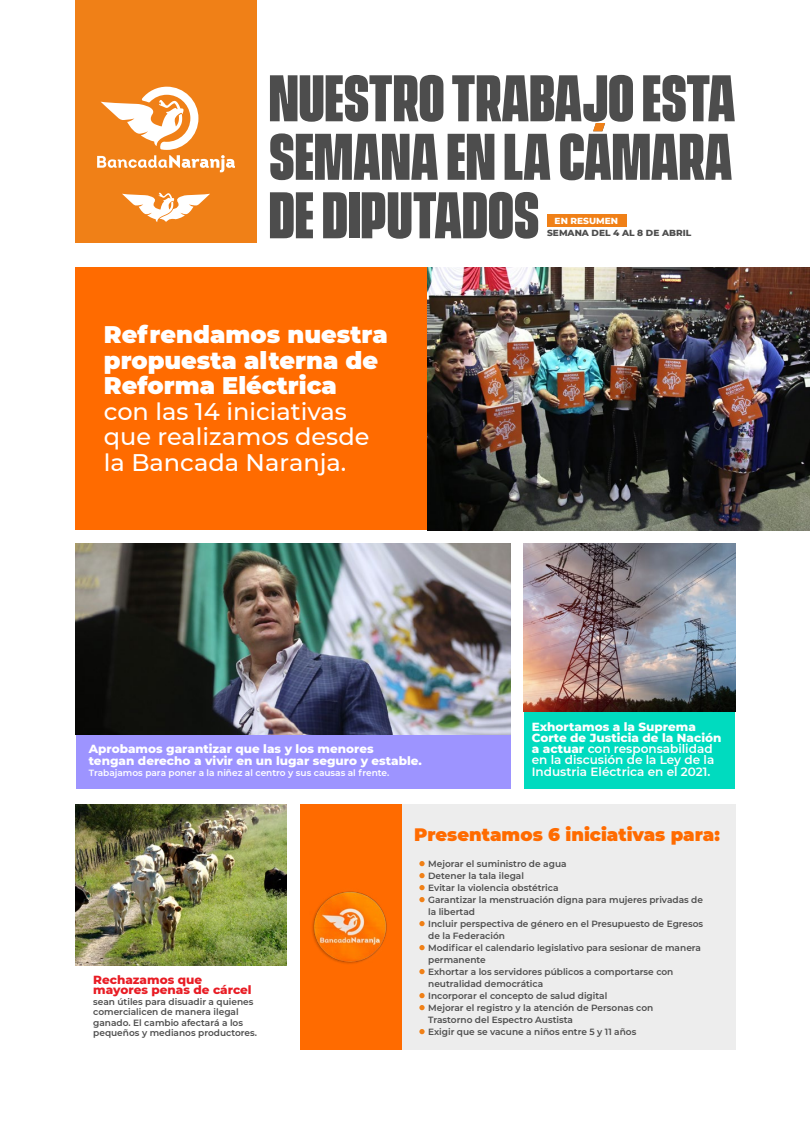
<style>
.page{position:relative;width:810px;height:1125px;background:#fff}
.page>*{position:absolute;margin:0;border:0;box-sizing:border-box;transform-origin:0 0}
.t1{font:700 60px/58.5px "Vanguard CF Extra";color:#4d4d4d;text-align:justify}
.t2{font:500 24px/25.5px "Montserrat";color:#fff}
.t3{font:900 24px/25.5px "Montserrat";color:#fff}
.t4{font:900 18px "Montserrat";color:#ff6b00}
.t5{font:600 12px/11.2px "Montserrat";color:#fff}
.t6{font:800 12px/12px "Montserrat";color:#fff}
.t7{font:800 12px/10.5px "Montserrat";color:#e81c24}
.t8{font:600 9px/12px "Montserrat";color:#4d4d4d}
.t9{font:600 9px "Montserrat";color:#fff}
.t10{font:800 9px "Montserrat";color:#4d4d4d}
.t11{font:800 9px "Montserrat";color:#fff}
.s1{font-weight:800}
</style>
<div class="page">
<div style="left:75px;top:268px;width:735px;height:262px;background:#ff6b00"></div>
<div style="left:76px;top:543px;width:434px;height:246px;background:#9d94ff"></div>
<div style="left:524px;top:543px;width:211px;height:246px;background:#00dbbf"></div>
<div style="left:300px;top:804px;width:435px;height:246px;background:#ededed"></div>
<div style="left:75px;top:0;width:181px;height:243px;background:#f08017"></div>
<div style="left:547px;top:214px;width:80px;height:13px;background:#f08017"></div>
<svg style="left:593px;top:123px;width:12px;height:8px"></svg>
<svg style="left:419px;top:861px;width:6px;height:5px"></svg>
<svg style="left:419px;top:873px;width:6px;height:5px"></svg>
<svg style="left:419px;top:885px;width:6px;height:5px"></svg>
<svg style="left:419px;top:921px;width:6px;height:5px"></svg>
<svg style="left:419px;top:993px;width:6px;height:5px"></svg>
<svg style="left:419px;top:897px;width:6px;height:5px"></svg>
<svg style="left:419px;top:969px;width:6px;height:5px"></svg>
<svg style="left:419px;top:1005px;width:6px;height:5px"></svg>
<svg style="left:419px;top:945px;width:6px;height:5px"></svg>
<svg style="left:419px;top:1029px;width:6px;height:5px"></svg>
<svg style="left:97px;top:87px;width:138px;height:86px"></svg>
<svg style="left:122px;top:192px;width:88px;height:30px"></svg>
<img style="left:428px;top:268px;width:382px;height:262px">
<img style="left:75px;top:543px;width:436px;height:192px">
<img style="left:524px;top:543px;width:211px;height:169px">
<img style="left:75px;top:804px;width:211px;height:161px">
<div style="left:300px;top:804px;width:101px;height:246px;background:#ff6b00"></div>
<img style="left:312px;top:891px;width:75px;height:73px">
<h1 class="t1" style="left:269px;top:73px;width:468px">NUESTRO TRABAJO ESTA SEMANA EN la CÁMARA DE DIPUTADOS</h1>
<p class="t11" style="left:555px;top:214px;width:65px">EN RESUMEN</p>
<p class="t10" style="left:547px;top:226px;width:146px">SEMANA DEL 4 AL 8 DE ABRIL</p>
<h2 class="t3" style="left:104px;top:321px;width:285px">Refrendamos nuestra propuesta alterna de<br>Reforma Eléctrica</h2>
<h2 class="t2" style="left:104px;top:398px;width:267px">con las 14 iniciativas que realizamos desde la Bancada Naranja.</h2>
<h3 class="t6" style="left:89px;top:742px;width:335px">Aprobamos garantizar que las y los menores tengan derecho a vivir en un lugar seguro y estable.</h3>
<p class="t9" style="left:89px;top:766px;width:302px">Trabajamos para poner a la niñez al centro y sus causas al frente.</p>
<h3 class="t5" style="left:532px;top:720px;width:191px"><span class="s1">Exhortamos a la Suprema<br>Corte de Justicia de la Nación a actuar</span> con responsabilidad en la discusión de la Ley de la<br>Industria Eléctrica en el 2021.</h3>
<h3 class="t7" style="left:93px;top:974px;width:160px">Rechazamos que mayores penas de cárcel</h3>
<p class="t8" style="left:93px;top:996px;width:165px;line-height:10.5px">sean útiles para disuadir a quienes comercialicen de manera ilegal ganado. El cambio afectará a los pequeños y medianos productores.</p>
<h3 class="t4" style="left:414px;top:821px;width:307px">Presentamos 6 iniciativas para:</h3>
<p class="t8" style="left:428px;top:857px;width:277px">Mejorar el suministro de agua<br>Detener la tala ilegal<br>Evitar la violencia obstétrica<br>Garantizar la menstruación digna para mujeres privadas de la libertad<br>Incluir perspectiva de género en el Presupuesto de Egresos de la Federación<br>Modificar el calendario legislativo para sesionar de manera permanente<br>Exhortar a los servidores públicos a comportarse con neutralidad democrática<br>Incorporar el concepto de salud digital<br>Mejorar el registro y la atención de Personas con<br>Trastorno del Espectro Austista<br>Exigir que se vacune a niños entre 5 y 11 años</p>
</div>
